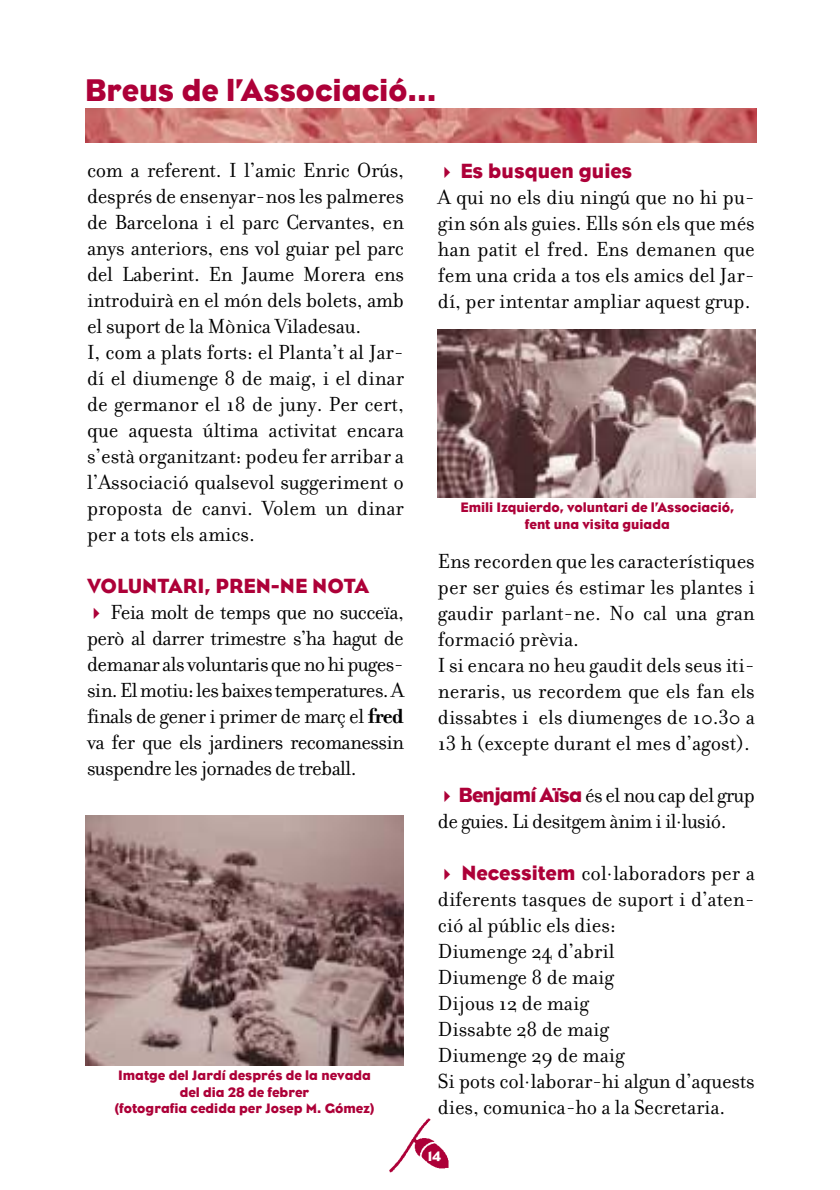
<style>
.page{position:relative;width:840px;height:1190px;background:#fff}
.page>*{position:absolute;margin:0;border:0;box-sizing:border-box;transform-origin:0 0}
.t1{font:32px "Eagle";color:#ad0038}
.t2{font:22px/26px "Filosofia";color:#000}
.t3{font:22px/26px "Filosofia";letter-spacing:-.025em;color:#000}
.t4{font:21px "Eagle";color:#ad0038}
.t5{font:14px/16.8px "Eagle";color:#ad0038;text-align:center}
.t6{font:14px "Eagle";color:#fff}
.s1{font-weight:700}
.s2{font-family:"Eagle";font-size:21px;color:#ad0038}
</style>
<div class="page">
<img style="left:389px;top:1118px;width:60px;height:55px">
<img style="left:85px;top:109px;width:672px;height:34px">
<img style="left:85px;top:816px;width:319px;height:249px">
<div style="left:85px;top:1067px;width:319px;height:55px;background:#fff"></div>
<img style="left:438px;top:330px;width:318px;height:168px">
<h1 class="t1" style="left:85px;top:82px;width:353px">Breus de l’Associació…</h1>
<p class="t2" style="left:87px;top:160px;width:318px">com a referent. I l’amic Enric Orús, després de ensenyar-nos les palmeres de Barcelona i el parc Cervantes, en anys anteriors, ens vol guiar pel parc del Laberint. En Jaume Morera ens introduirà en el món dels bolets, amb el suport de la Mònica Viladesau.<br>I, com a plats forts: el Planta’t al Jar&shy;dí el diumenge 8 de maig, i el dinar de germanor el 18 de juny. Per cert, que aquesta última activitat encara s’està organitzant: podeu fer arribar a l’Associació qualsevol suggeriment o proposta de canvi. Volem un dinar per a tots els amics.</p>
<p class="t4" style="left:87px;top:580px;width:284px">VOLUNTARI, PREN-NE NOTA</p>
<p class="t2" style="left:87px;top:602px;width:318px;text-align:justify;text-indent:23px">Feia molt de temps que no succeïa, però al darrer trimestre s’ha hagut de demanar als voluntaris que no hi puges&shy;sin. El motiu: les baixes temperatures. A finals de gener i primer de març el <span class="s1">fred </span>va fer que els jardiners recomanessin suspendre les jornades de treball.</p>
<p class="t5" style="left:114px;top:1069px;width:262px">Imatge del Jardí després de la nevada del dia 28 de febrer<br>(fotografia cedida per Josep M. Gómez)</p>
<p class="t4" style="left:460px;top:165px;width:173px">Es busquen guies</p>
<p class="t2" style="left:438px;top:187px;width:318px;text-align:justify">A qui no els diu ningú que no hi pu&shy;gin són als guies. Ells són els que més han patit el fred. Ens demanen que fem una crida a tos els amics del Jar&shy;dí, per intentar ampliar aquest grup.</p>
<p class="t5" style="left:461px;top:501px;width:275px">Emili Izquierdo, voluntari de l’Associació, fent una visita guiada</p>
<p class="t2" style="left:438px;top:551px;width:318px">Ens recorden que les característiques per ser guies és estimar les plantes i gaudir parlant-ne. No cal una gran formació prèvia.<br>I si encara no heu gaudit dels seus iti&shy;neraris, us recordem que els fan els dissabtes i els diumenges de 10.30 a 13 h (excepte durant el mes d’agost).</p>
<p class="t3" style="left:438px;top:785px;width:318px;text-indent:20px"><span class="s2">Benjamí Aïsa</span> és el nou cap del grup de guies. Li desitgem ànim i il·lusió.</p>
<p class="t2" style="left:438px;top:863px;width:318px;text-indent:23px"><span class="s2">Necessitem</span> col·laboradors per a diferents tasques de suport i d’aten&shy;ció al públic els dies:<br>Diumenge 24 d’abril<br>Diumenge 8 de maig<br>Dijous 12 de maig<br>Dissabte 28 de maig<br>Diumenge 29 de maig<br>Si pots col·laborar-hi algun d’aquests dies, comunica-ho a la Secretaria.</p>
<p class="t6" style="left:428px;top:1152px;width:15px">14</p>
</div>
